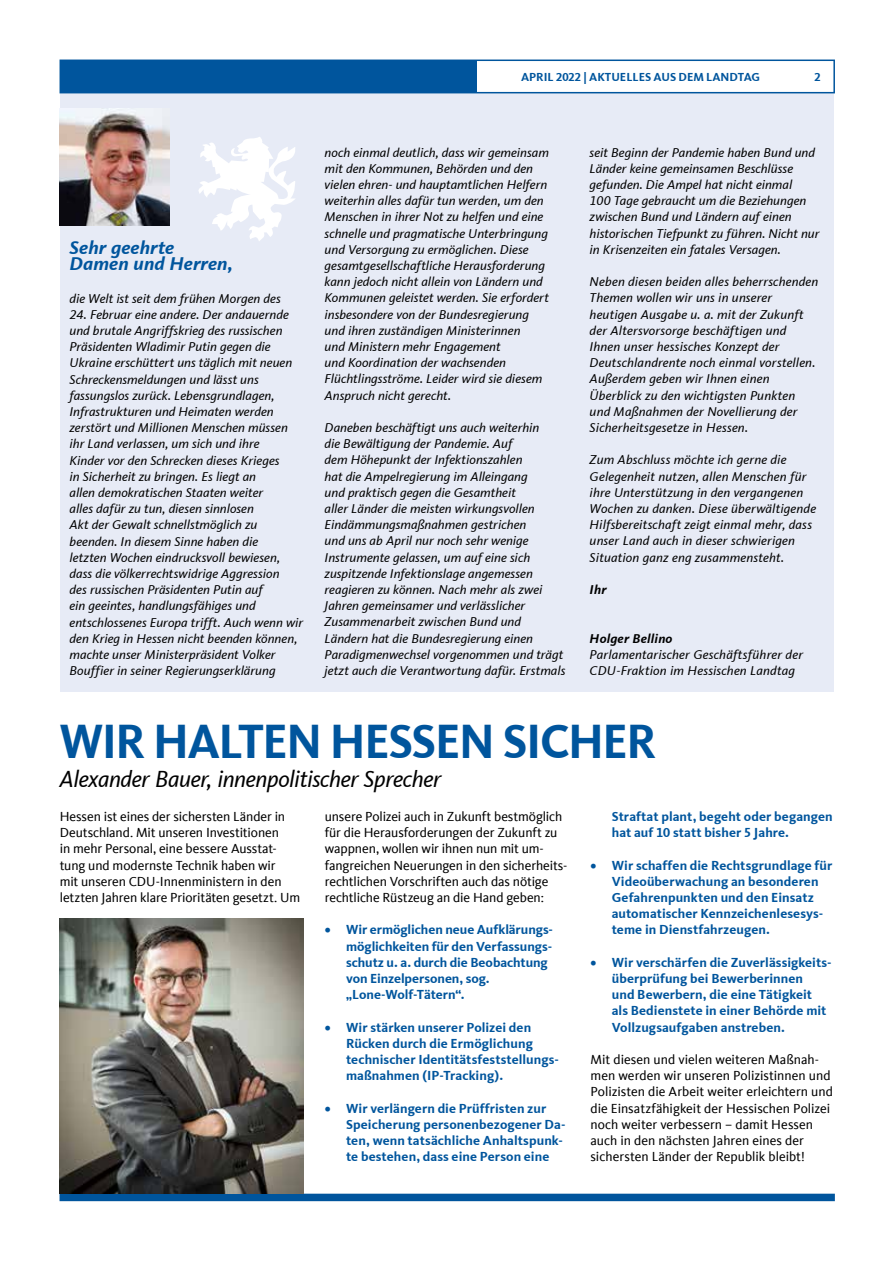
<style>
.page{position:relative;width:893px;height:1263px;background:#fff}
.page>*{position:absolute;margin:0;border:0;box-sizing:border-box;transform-origin:0 0}
.t1{font:700 49.5px "CDU Kievit Tab";letter-spacing:-.03em;color:#00559d}
.t2{font:italic 24px "CDU Kievit Tab";letter-spacing:-.015em;color:#000}
.t3{font:italic 700 19.05px/16.2px "CDU Kievit Tab";letter-spacing:.005em;color:#00559d}
.t4{font:700 13.5px/16.2px "CDU Kievit Tab";letter-spacing:.005em;color:#00559d}
.t5{font:13.5px/16.2px "CDU Kievit Tab";letter-spacing:-.005em;color:#000}
.t6{font:italic 13.2px/16.2px "CDU Kievit Tab";color:#000}
.t7{font:italic 700 13.2px "CDU Kievit Tab";letter-spacing:.015em;color:#000}
.t8{font:700 12px "CDU Kievit Tab";color:#00559d}
</style>
<div class="page">
<div style="left:60px;top:92px;width:773px;height:599px;background:#e7ebf6"></div>
<img style="left:60px;top:108px;width:110px;height:117px">
<svg style="left:198px;top:137px;width:97px;height:104px"></svg>
<div style="left:60px;top:60px;width:775px;height:33px;border:2px solid #00559d"></div>
<div style="left:60px;top:60px;width:417px;height:32px;background:#00559d"></div>
<div style="left:60px;top:1194px;width:775px;height:7px;background:#00559d"></div>
<img style="left:60px;top:918px;width:243px;height:275px">
<p class="t8" style="left:521px;top:70px;width:241px">APRIL 2022 | AKTUELLES AUS DEM LANDTAG</p>
<p class="t8" style="left:814px;top:70px;width:8px">2</p>
<h3 class="t3" style="left:70px;top:239px;width:165px">Sehr geehrte<br>Damen und Herren,</h3>
<p class="t6" style="left:70px;top:290px;width:213px">die Welt ist seit dem frühen Morgen des</p>
<p class="t6" style="left:70px;top:306px;width:235px">24. Februar eine andere. Der andauernde und brutale Angriffskrieg des russischen Präsidenten Wladimir Putin gegen die Ukraine erschüttert uns täglich mit neuen Schreckensmeldungen und lässt uns fassungslos zurück. Lebensgrundlagen, Infrastrukturen und Heimaten werden zerstört und Millionen Menschen müssen ihr Land verlassen, um sich und ihre<br>Kinder vor den Schrecken dieses Krieges<br>in Sicherheit zu bringen. Es liegt an<br>allen demokratischen Staaten weiter<br>alles dafür zu tun, diesen sinnlosen<br>Akt der Gewalt schnellstmöglich zu beenden. In diesem Sinne haben die<br>letzten Wochen eindrucksvoll bewiesen, dass die völkerrechtswidrige Aggression<br>des russischen Präsidenten Putin auf<br>ein geeintes, handlungsfähiges und entschlossenes Europa trifft. Auch wenn wir den Krieg in Hessen nicht beenden können, machte unser Ministerpräsident Volker Bouffier in seiner Regierungserklärung</p>
<p class="t6" style="left:325px;top:144px;width:226px">noch einmal deutlich, dass wir gemeinsam mit den Kommunen, Behörden und den vielen ehren- und hauptamtlichen Helfern weiterhin alles dafür tun werden, um den Menschen in ihrer Not zu helfen und eine schnelle und pragmatische Unterbringung und Versorgung zu ermöglichen. Diese gesamtgesellschaftliche Herausforderung kann jedoch nicht allein von Ländern und Kommunen geleistet werden. Sie erfordert insbesondere von der Bundesregierung und ihren zuständigen Ministerinnen<br>und Ministern mehr Engagement<br>und Koordination der wachsenden Flüchtlingsströme. Leider wird sie diesem Anspruch nicht gerecht.</p>
<p class="t6" style="left:325px;top:419px;width:242px">Daneben beschäftigt uns auch weiterhin<br>die Bewältigung der Pandemie. Auf<br>dem Höhepunkt der Infektionszahlen<br>hat die Ampelregierung im Alleingang<br>und praktisch gegen die Gesamtheit<br>aller Länder die meisten wirkungsvollen Eindämmungsmaßnahmen gestrichen<br>und uns ab April nur noch sehr wenige Instrumente gelassen, um auf eine sich zuspitzende Infektionslage angemessen reagieren zu können. Nach mehr als zwei Jahren gemeinsamer und verlässlicher Zusammenarbeit zwischen Bund und Ländern hat die Bundesregierung einen Paradigmenwechsel vorgenommen und trägt jetzt auch die Verantwortung dafür. Erstmals</p>
<p class="t6" style="left:590px;top:144px;width:231px">seit Beginn der Pandemie haben Bund und Länder keine gemeinsamen Beschlüsse gefunden. Die Ampel hat nicht einmal<br>100 Tage gebraucht um die Beziehungen zwischen Bund und Ländern auf einen historischen Tiefpunkt zu führen. Nicht nur in Krisenzeiten ein fatales Versagen.</p>
<p class="t6" style="left:590px;top:274px;width:230px">Neben diesen beiden alles beherrschenden Themen wollen wir uns in unserer heutigen Ausgabe u. a. mit der Zukunft der Altersvorsorge beschäftigen und Ihnen unser hessisches Konzept der Deutschlandrente noch einmal vorstellen.<br>Außerdem geben wir Ihnen einen Überblick zu den wichtigsten Punkten und Maßnahmen der Novellierung der Sicherheitsgesetze in Hessen.</p>
<p class="t6" style="left:590px;top:452px;width:228px">Zum Abschluss möchte ich gerne die Gelegenheit nutzen, allen Menschen für ihre Unterstützung in den vergangenen Wochen zu danken. Diese überwältigende Hilfsbereitschaft zeigt einmal mehr, dass unser Land auch in dieser schwierigen Situation ganz eng zusammensteht.</p>
<p class="t7" style="left:590px;top:582px;width:18px">Ihr</p>
<p class="t7" style="left:590px;top:630px;width:84px">Holger Bellino</p>
<p class="t6" style="left:590px;top:646px;width:215px">Parlamentarischer Geschäftsführer der<br>CDU-Fraktion im Hessischen Landtag</p>
<h1 class="t1" style="left:60px;top:713px;width:598px">WIR HALTEN HESSEN SICHER</h1>
<h2 class="t2" style="left:60px;top:765px;width:383px">Alexander Bauer, innenpolitischer Sprecher</h2>
<p class="t5" style="left:60px;top:808px;width:242px">Hessen ist eines der sichersten Länder in Deutschland. Mit unseren Investitionen<br>in mehr Personal, eine bessere Ausstat&shy;tung und modernste Technik haben wir<br>mit unseren CDU-Innenministern in den letzten Jahren klare Prioritäten gesetzt. Um</p>
<p class="t5" style="left:325px;top:808px;width:244px">unsere Polizei auch in Zukunft bestmöglich für die Herausforderungen der Zukunft zu wappnen, wollen wir ihnen nun mit um&shy;fangreichen Neuerungen in den sicherheits&shy;rechtlichen Vorschriften auch das nötige rechtliche Rüstzeug an die Hand geben:</p>
<p class="t4" style="left:346px;top:922px;width:208px;text-indent:-21px">• Wir ermöglichen neue Aufklärungs&shy;möglichkeiten für den Verfassungs&shy;schutz u. a. durch die Beobachtung von Einzelpersonen, sog. „Lone-Wolf-Tätern“.</p>
<p class="t4" style="left:346px;top:1019px;width:214px;text-indent:-21px">• Wir stärken unserer Polizei den Rücken durch die Ermöglichung technischer Identitätsfeststellungs&shy;maßnahmen (IP-Tracking).</p>
<p class="t4" style="left:346px;top:1100px;width:221px;text-indent:-21px">• Wir verlängern die Prüffristen zur Speicherung personenbezogener Da&shy;ten, wenn tatsächliche Anhaltspunk&shy;te bestehen, dass eine Person eine</p>
<p class="t4" style="left:612px;top:808px;width:222px">Straftat plant, begeht oder begangen hat auf 10 statt bisher 5 Jahre.</p>
<p class="t4" style="left:612px;top:857px;width:222px;text-indent:-21px">• Wir schaffen die Rechtsgrundlage für Videoüberwachung an besonderen Gefahrenpunkten und den Einsatz automatischer Kennzeichenlesesys&shy;teme in Dienstfahrzeugen.</p>
<p class="t4" style="left:612px;top:954px;width:221px;text-indent:-21px">• Wir verschärfen die Zuverlässigkeits&shy;überprüfung bei Bewerberinnen<br>und Bewerbern, die eine Tätigkeit als Bedienstete in einer Behörde mit Vollzugsaufgaben anstreben.</p>
<p class="t5" style="left:590px;top:1051px;width:244px">Mit diesen und vielen weiteren Maßnah&shy;men werden wir unseren Polizistinnen und Polizisten die Arbeit weiter erleichtern und die Einsatzfähigkeit der Hessischen Polizei noch weiter verbessern – damit Hessen auch in den nächsten Jahren eines der sichersten Länder der Republik bleibt!</p>
</div>
